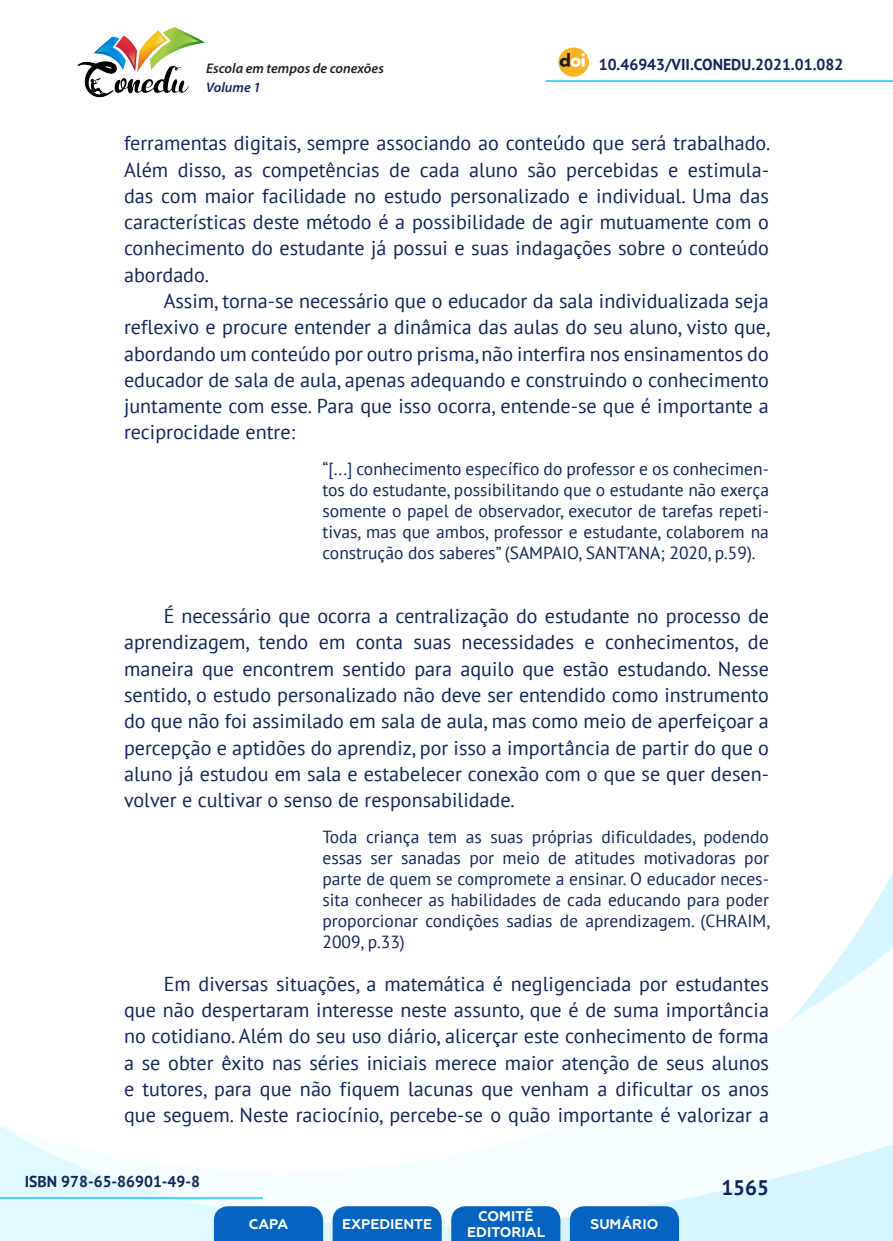
<style>
.page{position:relative;width:893px;height:1241px;background:#fff}
.page>*{position:absolute;margin:0;border:0;box-sizing:border-box;transform-origin:0 0}
.t1{font:700 21px "PT Sans";color:#112558}
._8_CORPO{font:20.12px/26.2px "PT Sans";color:#112558;text-align:justify}
._12_CITACAO{font:17.5px/21px "PT Sans";color:#112558;text-align:justify}
.t2{font:700 15.75px "PT Sans";color:#112558}
.t3{font:700 14px/16.8px "Geometria";color:#fff;text-align:center}
.t4{font:italic 600 14px "Myriad Pro";color:#231f20}
.t5{font:italic 600 14px "Myriad Pro";color:#112558}
</style>
<div class="page">
<svg style="left:848px;top:873px;width:45px;height:73px"></svg>
<svg style="left:0;top:946px;width:893px;height:294px"></svg>
<hr style="left:0;top:1196px;width:263px;height:2px;background:#2dd4fe">
<hr style="left:546px;top:80px;width:347px;height:2px;background:#2dd4fe">
<img style="left:559px;top:47px;width:30px;height:30px">
<img style="left:77px;top:27px;width:128px;height:71px">
<svg style="left:214px;top:1205px;width:109px;height:35px;background:#126bc4"></svg>
<svg style="left:333px;top:1205px;width:109px;height:35px;background:#126bc4"></svg>
<svg style="left:451px;top:1205px;width:109px;height:35px;background:#126bc4"></svg>
<svg style="left:570px;top:1205px;width:109px;height:35px;background:#116bc4"></svg>
<p class="t4" style="left:206px;top:59px;width:179px">Escola em tempos de conexões</p>
<p class="t2" style="left:599px;top:54px;width:246px">10.46943/VII.CONEDU.2021.01.082</p>
<p class="t5" style="left:206px;top:78px;width:56px">Volume 1</p>
<p class="_8_CORPO" style="left:124px;top:130px;width:648px">ferramentas digitais, sempre associando ao conteúdo que será trabalhado.<br>Além disso, as competências de cada aluno são percebidas e estimula&shy;das com maior facilidade no estudo personalizado e individual. Uma das características deste método é a possibilidade de agir mutuamente com o conhecimento do estudante já possui e suas indagações sobre o conteúdo abordado.</p>
<p class="_8_CORPO" style="left:124px;top:287px;width:648px;text-indent:40px">Assim, torna-se necessário que o educador da sala individualizada seja reflexivo e procure entender a dinâmica das aulas do seu aluno, visto que, abordando um conteúdo por outro prisma, não interfira nos ensinamentos do educador de sala de aula, apenas adequando e construindo o conhecimento juntamente com esse. Para que isso ocorra, entende-se que é importante a reciprocidade entre:</p>
<p class="_12_CITACAO" style="left:322px;top:458px;width:448px">“[...] conhecimento específico do professor e os conhecimen&shy;tos do estudante, possibilitando que o estudante não exerça somente o papel de observador, executor de tarefas repeti&shy;tivas, mas que ambos, professor e estudante, colaborem na construção dos saberes” (SAMPAIO, SANT’ANA; 2020, p.59).</p>
<p class="_8_CORPO" style="left:124px;top:602px;width:646px;text-indent:40px">É necessário que ocorra a centralização do estudante no processo de aprendizagem, tendo em conta suas necessidades e conhecimentos, de maneira que encontrem sentido para aquilo que estão estudando. Nesse sentido, o estudo personalizado não deve ser entendido como instrumento do que não foi assimilado em sala de aula, mas como meio de aperfeiçoar a percepção e aptidões do aprendiz, por isso a importância de partir do que o aluno já estudou em sala e estabelecer conexão com o que se quer desen&shy;volver e cultivar o senso de responsabilidade.</p>
<p class="_12_CITACAO" style="left:322px;top:825px;width:449px">Toda criança tem as suas próprias dificuldades, podendo essas ser sanadas por meio de atitudes motivadoras por parte de quem se compromete a ensinar. O educador neces&shy;sita conhecer as habilidades de cada educando para poder proporcionar condições sadias de aprendizagem. (CHRAIM, 2009, p.33)</p>
<p class="_8_CORPO" style="left:124px;top:970px;width:646px;text-indent:40px">Em diversas situações, a matemática é negligenciada por estudantes que não despertaram interesse neste assunto, que é de suma importância no cotidiano. Além do seu uso diário, alicerçar este conhecimento de forma a se obter êxito nas séries iniciais merece maior atenção de seus alunos e tutores, para que não fiquem lacunas que venham a dificultar os anos que seguem. Neste raciocínio, percebe-se o quão importante é valorizar a</p>
<p class="t2" style="left:25px;top:1170px;width:177px">ISBN 978-65-86901-49-8</p>
<p class="t3" style="left:249px;top:1215px;width:41px">CAPA</p>
<p class="t3" style="left:342px;top:1215px;width:92px">EXPEDIENTE</p>
<p class="t3" style="left:467px;top:1207px;width:79px">COMITÊ<br>EDITORIAL</p>
<p class="t3" style="left:590px;top:1215px;width:69px">SUMÁRIO</p>
<p class="t1" style="left:721px;top:1173px;width:49px">1565</p>
</div>
